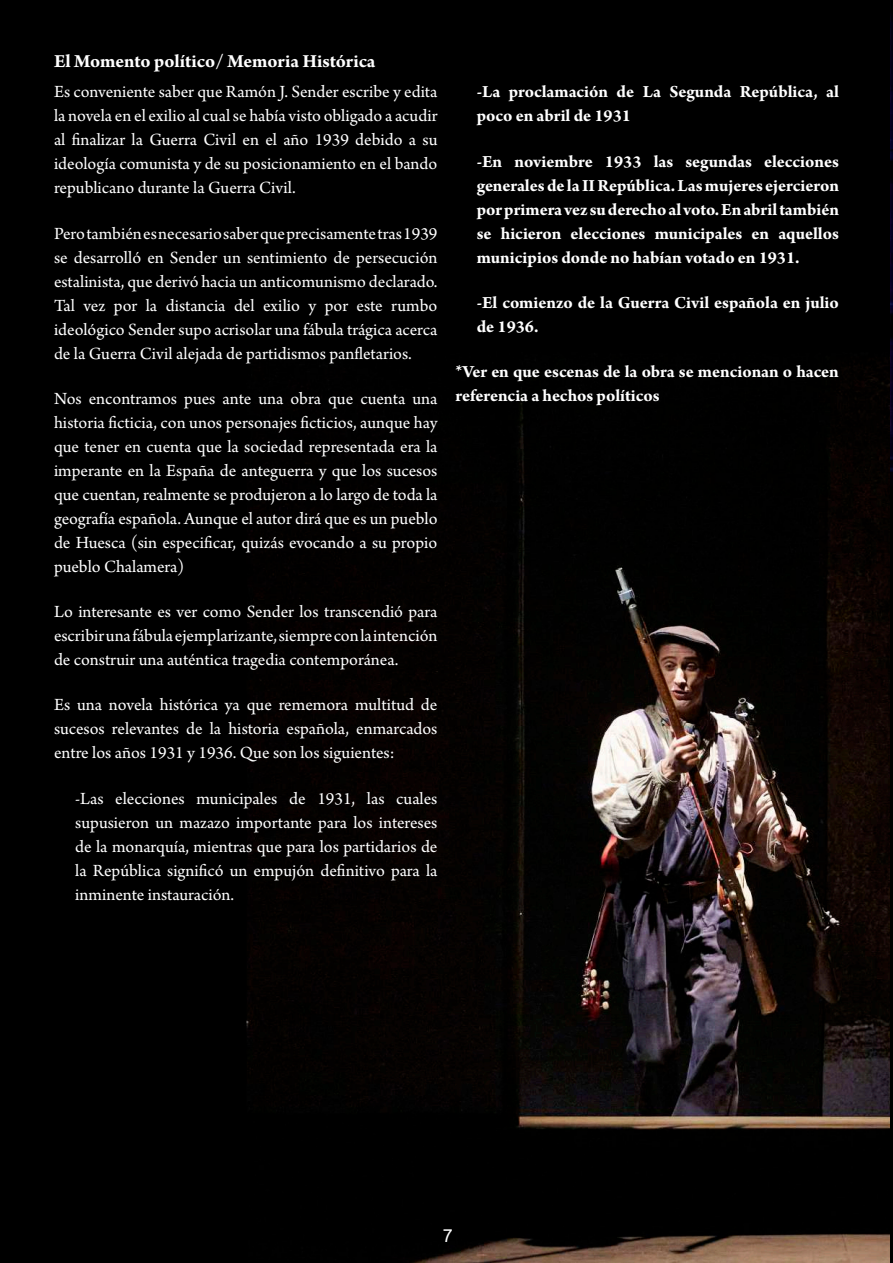
<style>
.page{position:relative;width:893px;height:1263px;background:#fff}
.page>*{position:absolute;margin:0;border:0;box-sizing:border-box;transform-origin:0 0}
.t1{font:700 19.5px "Arno Pro";letter-spacing:-.005em;color:#fff}
.t2{font:18px/24px "Arno Pro";color:#fff;text-align:justify}
.t3{font:700 18px/24px "Arno Pro";letter-spacing:-.005em;color:#fff}
.t4{font:18px "Minion Pro";color:#fff}
.t5{font:18px "Arial";color:#fff}
</style>
<div class="page">
<img style="left:0;top:0;width:890px;height:1263px">
<img style="left:890px;top:0;width:3px;height:1263px">
<p class="t1" style="left:54px;top:50px;width:323px">El Momento político/ Memoria Histórica</p>
<p class="t2" style="left:54px;top:81px;width:385px">Es conveniente saber que Ramón J. Sender escribe y edita la novela en el exilio al cual se había visto obligado a acudir al finalizar la Guerra Civil en el año 1939 debido a su ideología comunista y de su posicionamiento en el bando republicano durante la Guerra Civil.</p>
<p class="t2" style="left:54px;top:222px;width:385px">Pero también es necesario saber que precisamente tras 1939 se desarrolló en Sender un sentimiento de persecución estalinista, que derivó hacia un anticomunismo declarado.<br>Tal vez por la distancia del exilio y por este rumbo ideológico Sender supo acrisolar una fábula trágica acerca de la Guerra Civil alejada de partidismos panfletarios.</p>
<p class="t2" style="left:54px;top:387px;width:385px">Nos encontramos pues ante una obra que cuenta una historia ficticia, con unos personajes ficticios, aunque hay que tener en cuenta que la sociedad representada era la imperante en la España de anteguerra y que los sucesos que cuentan, realmente se produjeron a lo largo de toda la geografía española. Aunque el autor dirá que es un pueblo de Huesca (sin especificar, quizás evocando a su propio pueblo Chalamera)</p>
<p class="t2" style="left:54px;top:601px;width:385px">Lo interesante es ver como Sender los transcendió para escribir una fábula ejemplarizante, siempre con la intención de construir una auténtica tragedia contemporánea.</p>
<p class="t2" style="left:54px;top:694px;width:385px">Es una novela histórica ya que rememora multitud de sucesos relevantes de la historia española, enmarcados entre los años 1931 y 1936. Que son los siguientes:</p>
<p class="t2" style="left:75px;top:787px;width:364px">-Las elecciones municipales de 1931, las cuales supusieron un mazazo importante para los intereses de la monarquía, mientras que para los partidarios de la República significó un empujón definitivo para la inminente instauración.</p>
<p class="t3" style="left:477px;top:81px;width:364px">-La proclamación de La Segunda República, al poco en abril de 1931</p>
<p class="t3" style="left:477px;top:150px;width:364px;text-align:justify">-En noviembre 1933 las segundas elecciones generales de la II República. Las mujeres ejercieron por primera vez su derecho al voto. En abril también se hicieron elecciones municipales en aquellos municipios donde no habían votado en 1931.</p>
<p class="t3" style="left:477px;top:291px;width:364px">-El comienzo de la Guerra Civil española en julio de 1936.</p>
<p class="t3" style="left:455px;top:361px;width:385px">*Ver en que escenas de la obra se mencionan o hacen referencia a hechos políticos</p>
<p class="t5" style="left:443px;top:1224px;width:12px">7</p>
<p class="t4" style="left:442px;top:1225px;width:10px">8</p>
</div>
